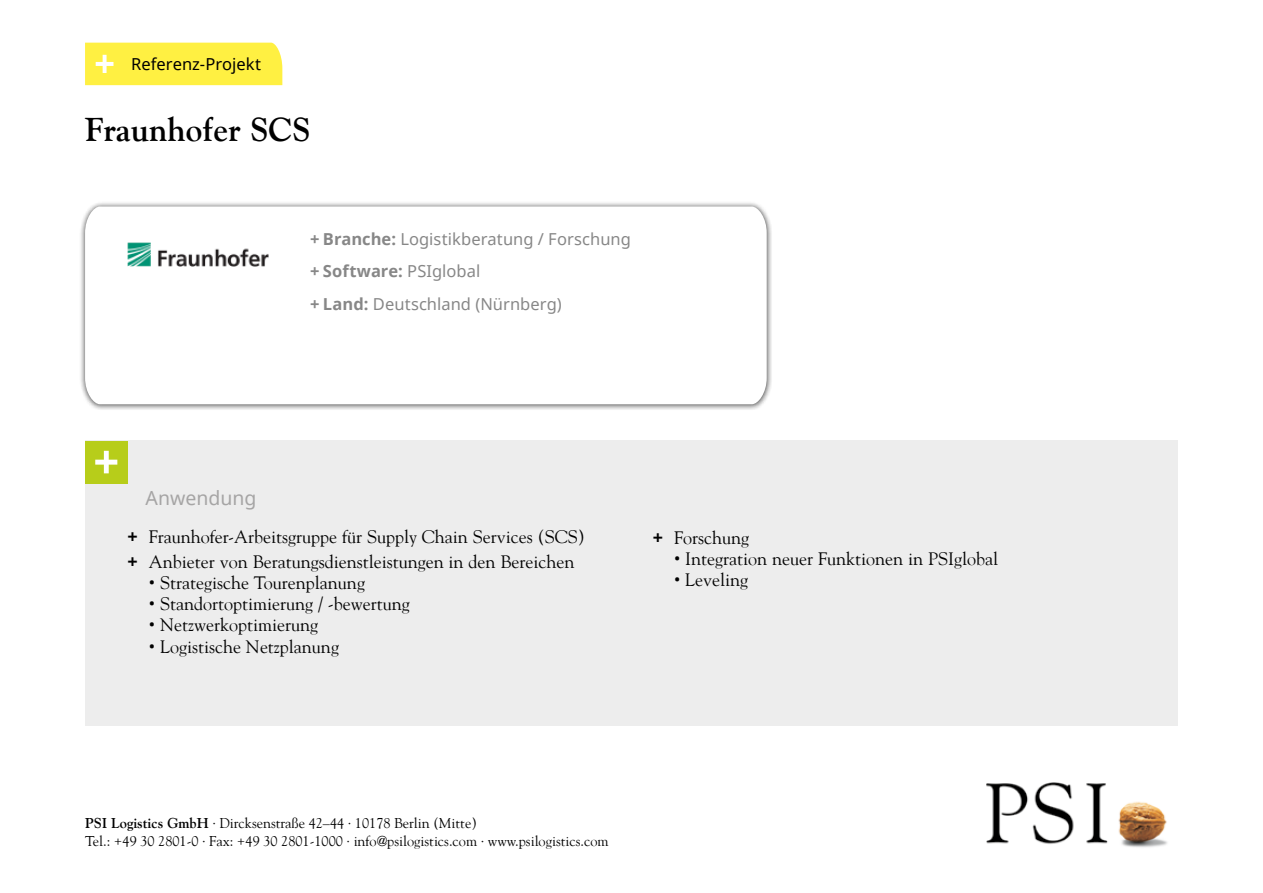
<style>
.page{position:relative;width:1263px;height:893px;background:#fff}
.page>*{position:absolute;margin:0;border:0;box-sizing:border-box;transform-origin:0 0}
.t1{font:700 33px "Goudy";color:#000}
.t2{font:19.5px "Noto Sans";color:#a6a5a5}
.t3{font:18px/25.2px "Goudy";color:#000}
.t4{font:16.5px/32.2px "Noto Sans";letter-spacing:.005em;color:#878787}
.t5{font:16.5px "Noto Sans";color:#000}
.t6{font:14.25px/18px "Goudy";color:#000}
.s1{font-weight:700}
.s2{font-family:"Noto Sans";font-weight:700}
.s3{font-family:"Roboto";font-weight:500}
</style>
<div class="page">
<div style="left:85px;top:43px;width:197px;height:42px;background:#fff042"></div>
<div style="left:85px;top:441px;width:1093px;height:285px;background:#ededed"></div>
<div style="left:85px;top:441px;width:43px;height:42px;background:#b7cd1a"></div>
<svg style="left:95px;top:451px;width:22px;height:22px"></svg>
<div style="left:79px;top:201px;width:694px;height:210px;background:#000;opacity:.75"></div>
<svg style="left:85px;top:206px;width:682px;height:198px"></svg>
<img style="left:986px;top:783px;width:181px;height:65px">
<img style="left:128px;top:242px;width:140px;height:25px">
<p class="t5" style="left:131px;top:52px;width:132px">Referenz-Projekt</p>
<h1 class="t1" style="left:85px;top:110px;width:227px">Fraunhofer SCS</h1>
<p class="t4" style="left:310px;top:223px;width:322px"><span class="s1">+ Branche:</span> Logistikberatung / Forschung <span class="s1">+ Software:</span> PSIglobal<br><span class="s1">+ Land:</span> Deutschland (Nürnberg)</p>
<p class="t2" style="left:146px;top:484px;width:112px">Anwendung</p>
<p class="t3" style="left:128px;top:524px;width:459px"><span class="s2">+</span> Fraunhofer-Arbeitsgruppe für Supply Chain Services (SCS) <span class="s2">+</span> Anbieter von Beratungsdienstleistungen in den Bereichen</p>
<p class="t3" style="left:149px;top:570px;width:218px"><span class="s3">•</span> Strategische Tourenplanung</p>
<p class="t3" style="left:149px;top:591px;width:263px"><span class="s3">•</span> Standortoptimierung / -bewertung</p>
<p class="t3" style="left:149px;top:612px;width:171px"><span class="s3">•</span> Netzwerkoptimierung</p>
<p class="t3" style="left:149px;top:633px;width:192px"><span class="s3">•</span> Logistische Netzplanung</p>
<p class="t3" style="left:653px;top:524px;width:98px"><span class="s2">+</span> Forschung</p>
<p class="t3" style="left:674px;top:545px;width:326px"><span class="s3">•</span> Integration neuer Funktionen in PSIglobal</p>
<p class="t3" style="left:674px;top:566px;width:76px"><span class="s3">•</span> Leveling</p>
<p class="t6" style="left:85px;top:813px;width:525px"><span class="s1">PSI Logistics GmbH</span> ∙ Dircksenstraße 42–44 ∙ 10178 Berlin (Mitte)<br>Tel.: +49 30 2801-0 ∙ Fax: +49 30 2801-1000 ∙ info@psilogistics.com ∙ www.psilogistics.com</p>
</div>
